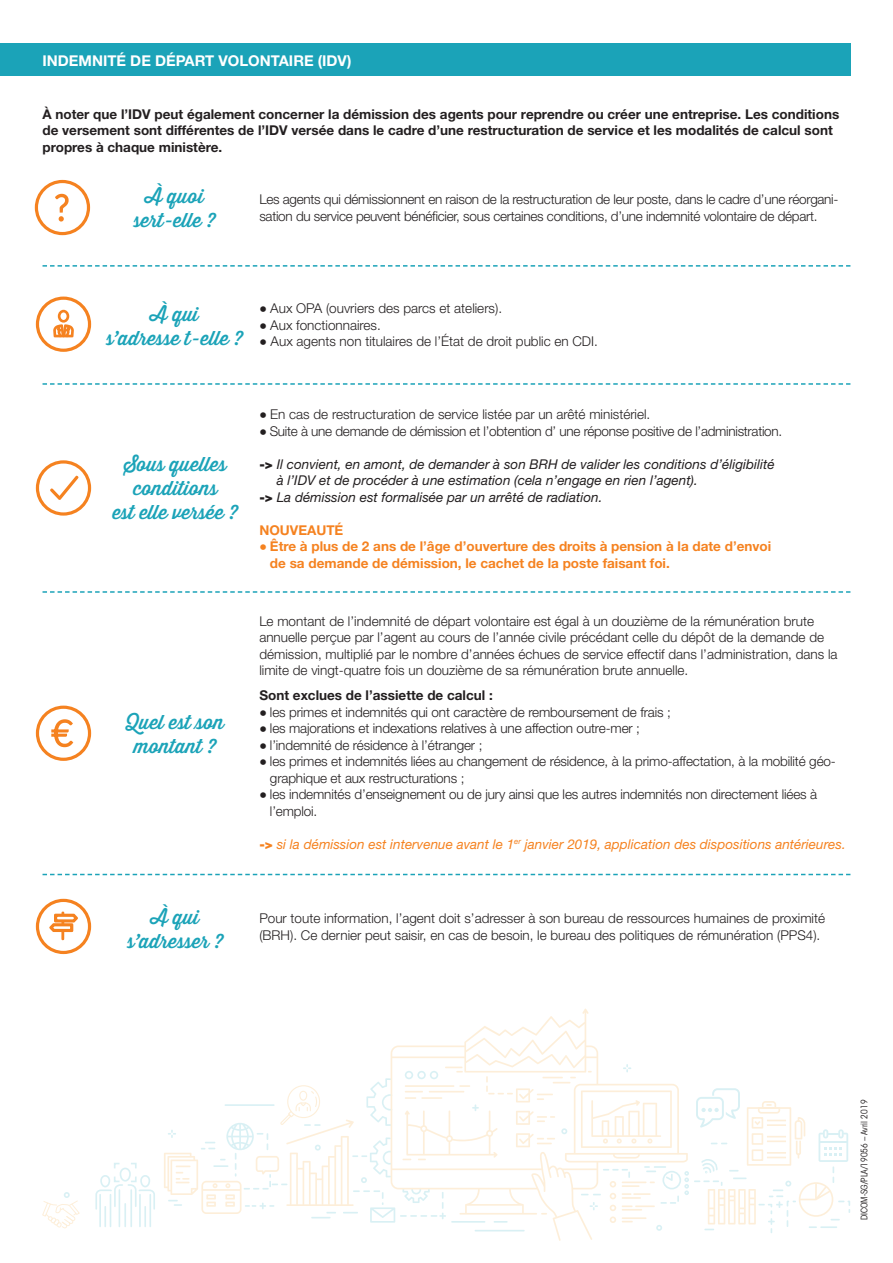
<style>
.page{position:relative;width:893px;height:1263px;background:#fff}
.page>*{position:absolute;margin:0;border:0;box-sizing:border-box;transform-origin:0 0}
.t1{font:500 19.5px/24px "Thirsty Script";color:#1ba3b8;text-align:center}
.t2{font:700 14.85px "Helvetica Neue LT Std";color:#fff}
.t3{font:300 13.5px/16.5px "Helvetica Neue LT Std";letter-spacing:-.01em;color:#231f20}
.t4{font:700 13.5px/16.5px "Helvetica Neue LT Std";color:#231f20}
.t5{font:italic 13.5px/16.5px "Helvetica Neue LT Std";color:#231f20}
.t6{font:700 13.5px/16.5px "Helvetica Neue LT Std";color:#f58220}
.t7{font:italic 13.5px "Helvetica Neue LT Std";color:#f58220}
.t8{font:condensed 9px "ITC Avant Garde Std";color:#231f20}
.s1{font-family:"Circular Std";font-weight:400}
.s2{font-weight:900;font-style:normal}
</style>
<div class="page">
<svg style="left:391px;top:1008px;width:207px;height:233px"></svg>
<svg style="left:95px;top:1163px;width:60px;height:63px"></svg>
<svg style="left:42px;top:1192px;width:38px;height:37px"></svg>
<svg style="left:164px;top:1064px;width:686px;height:169px"></svg>
<div style="left:0;top:44px;width:850px;height:32px;background:#1ba3b8"></div>
<svg style="left:34px;top:179px;width:57px;height:57px"></svg>
<svg style="left:43px;top:265px;width:807px;height:2px"></svg>
<svg style="left:35px;top:296px;width:815px;height:89px"></svg>
<svg style="left:43px;top:591px;width:807px;height:2px"></svg>
<svg style="left:43px;top:874px;width:807px;height:1px"></svg>
<svg style="left:35px;top:705px;width:57px;height:56px"></svg>
<svg style="left:35px;top:460px;width:57px;height:56px"></svg>
<svg style="left:35px;top:898px;width:57px;height:57px"></svg>
<p class="t2" style="left:43px;top:52px;width:310px">INDEMNITÉ DE DÉPART VOLONTAIRE (IDV)</p>
<p class="t4" style="left:43px;top:105px;width:798px">À noter que l’IDV peut également concerner la démission des agents pour reprendre ou créer une entreprise. Les conditions de versement sont différentes de l’IDV versée dans le cadre d’une restructuration de service et les modalités de calcul sont propres à chaque ministère.</p>
<p class="t1" style="left:133px;top:184px;width:84px">À quoi sert-elle ?</p>
<p class="t3" style="left:259px;top:191px;width:581px">Les agents qui démissionnent en raison de la restructuration de leur poste, dans le cadre d’une réorgani&shy;sation du service peuvent bénéficier, sous certaines conditions, d’une indemnité volontaire de départ.</p>
<p class="t1" style="left:106px;top:302px;width:138px">À qui<br>s’adresse t-elle ?</p>
<p class="t3" style="left:259px;top:300px;width:244px"><span class="s1">•</span> Aux OPA (ouvriers des parcs et ateliers).</p>
<p class="t3" style="left:259px;top:316px;width:123px"><span class="s1">•</span> Aux fonctionnaires.</p>
<p class="t3" style="left:259px;top:333px;width:340px"><span class="s1">•</span> Aux agents non titulaires de l’État de droit public en CDI.</p>
<p class="t1" style="left:112px;top:452px;width:127px">Sous quelles conditions<br>est elle versée ?</p>
<p class="t1" style="left:126px;top:710px;width:100px">Quel est son montant ?</p>
<p class="t3" style="left:259px;top:406px;width:392px"><span class="s1">•</span> En cas de restructuration de service listée par un arêté ministériel.</p>
<p class="t3" style="left:259px;top:422px;width:524px"><span class="s1">•</span> Suite à une demande de démission et l’obtention d’ une réponse positive de l’administration.</p>
<p class="t5" style="left:277px;top:455px;width:499px;text-indent:-17px"><span class="s2">-&gt;</span> Il convient, en amont, de demander à son BRH de valider les conditions d’éligibilité à l’IDV et de procéder à une estimation (cela n’engage en rien l’agent).</p>
<p class="t5" style="left:259px;top:488px;width:345px"><span class="s2">-&gt;</span> La démission est formalisée par un arrêté de radiation.</p>
<p class="t6" style="left:259px;top:521px;width:86px">NOUVEAUTÉ</p>
<p class="t6" style="left:270px;top:538px;width:503px;text-indent:-11px"><span class="s1">•</span> Être à plus de 2 ans de l’âge d’ouverture des droits à pension à la date d’envoi de sa demande de démission, le cachet de la poste faisant foi.</p>
<p class="t3" style="left:259px;top:613px;width:580px">Le montant de l’indemnité de départ volontaire est égal à un douzième de la rémunération brute annuelle perçue par l’agent au cours de l’année civile précédant celle du dépôt de la demande de démission, multiplié par le nombre d’années échues de service effectif dans l’administration, dans la limite de vingt-quatre fois un douzième de sa rémunération brute annuelle.</p>
<p class="t4" style="left:259px;top:687px;width:235px">Sont exclues de l’assiette de calcul :</p>
<p class="t3" style="left:259px;top:704px;width:413px"><span class="s1">•</span> les primes et indemnités qui ont caractère de remboursement de frais ;</p>
<p class="t3" style="left:259px;top:720px;width:382px"><span class="s1">•</span> les majorations et indexations relatives à une affection outre-mer ;</p>
<p class="t3" style="left:259px;top:737px;width:225px"><span class="s1">•</span> l’indemnité de résidence à l’étranger ;</p>
<p class="t3" style="left:270px;top:753px;width:567px;text-indent:-11px"><span class="s1">•</span> les primes et indemnités liées au changement de résidence, à la primo-affectation, à la mobilité géo&shy;graphique et aux restructurations ;</p>
<p class="t3" style="left:270px;top:786px;width:549px;text-indent:-11px"><span class="s1">•</span> les indemnités d’enseignement ou de jury ainsi que les autres indemnités non directement liées à l’emploi.</p>
<p class="t7" style="left:259px;top:836px;width:588px"><span class="s2">-&gt;</span> si la démission est intervenue avant le 1<sup>er</sup> janvier 2019, application des dispositions antérieures.</p>
<p class="t1" style="left:127px;top:905px;width:97px">À qui s’adresser ?</p>
<p class="t3" style="left:259px;top:910px;width:567px">Pour toute information, l’agent doit s’adresser à son bureau de ressources humaines de proximité (BRH). Ce dernier peut saisir, en cas de besoin, le bureau des politiques de rémunération (PPS4).</p>
<p class="t8" style="left:859px;top:1220px;width:122px;rotate:-90deg">DICOM-SG/PLA/19056 – Avril 2019</p>
</div>
